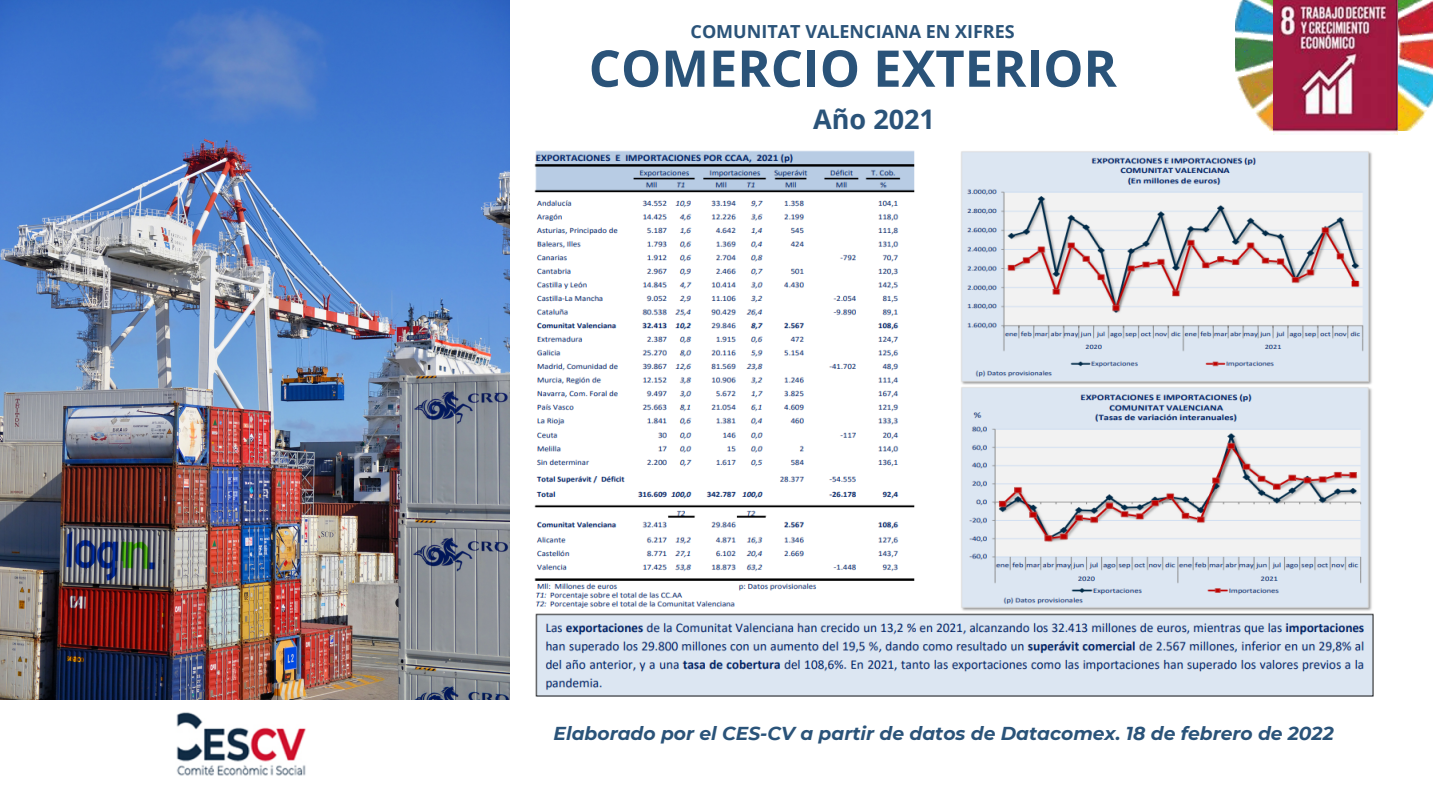
<style>
.page{position:relative;width:1440px;height:810px;background:#fff}
.page>*{position:absolute;margin:0;border:0;box-sizing:border-box;transform-origin:0 0}
.t1{font:700 50.6px "Open Sans";color:#2a5379}
.t2{font:700 27px "Open Sans";color:#2a5379}
.t3{font:italic 700 18.7px "Montserrat";color:#2a5379}
.t4{font:700 18px "Open Sans";color:#2a5379}
</style>
<div class="page">
<img style="left:1235px;top:0;width:198px;height:131px">
<img style="left:1274px;top:0;width:124px;height:134px">
<img style="left:176px;top:712px;width:130px;height:64px">
<img style="left:0;top:0;width:510px;height:700px">
<img style="left:535px;top:150px;width:839px;height:547px">
<p class="t4" style="left:691px;top:19px;width:326px">COMUNITAT VALENCIANA EN XIFRES</p>
<p class="t1" style="left:589px;top:33px;width:530px">COMERCIO EXTERIOR</p>
<p class="t2" style="left:813px;top:100px;width:123px">Año 2021</p>
<p class="t3" style="left:554px;top:722px;width:782px">Elaborado por el CES-CV a partir de datos de Datacomex. 18 de febrero de 2022</p>
</div>
